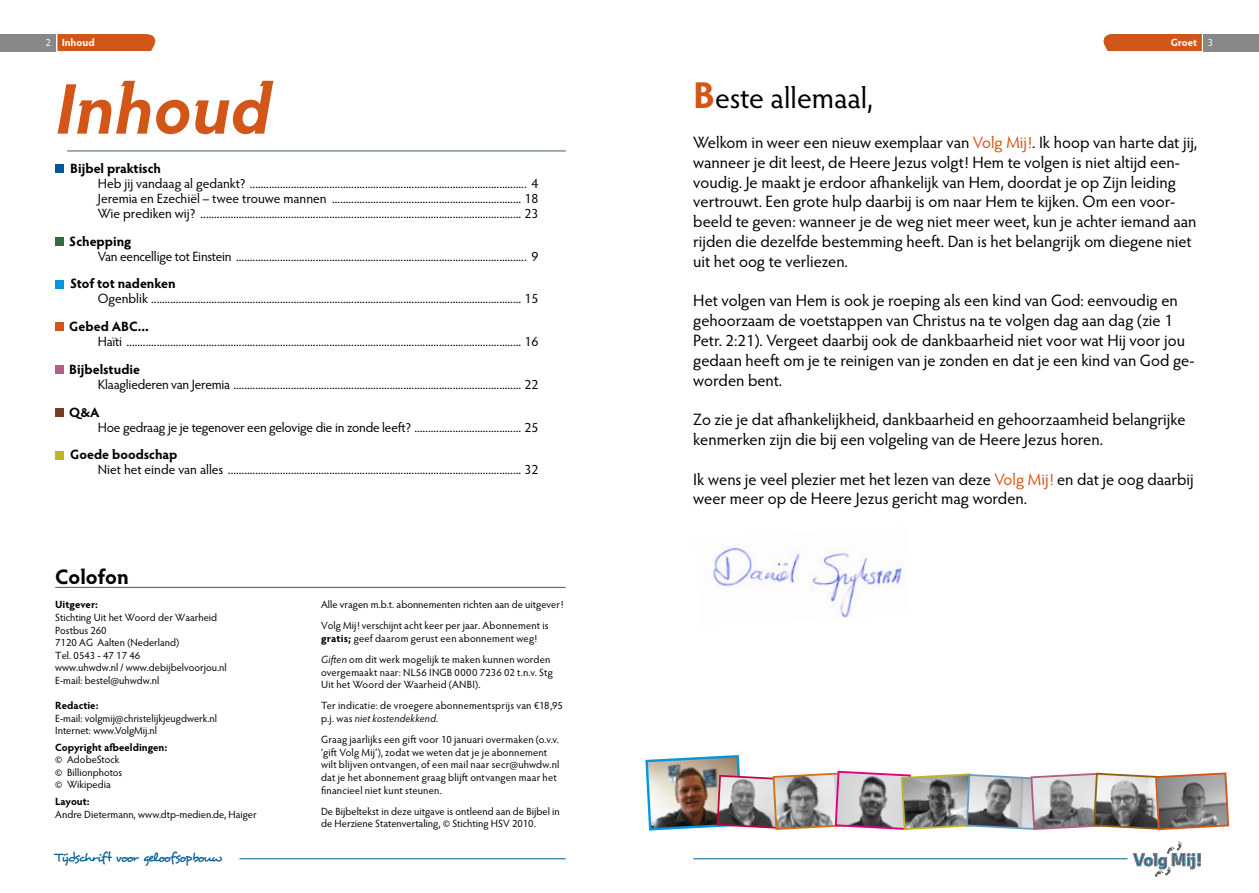
<style>
.page{position:relative;width:1259px;height:893px;background:#fff}
.page>*{position:absolute;margin:0;border:0;box-sizing:border-box;transform-origin:0 0}
.t1{font:italic 700 72px "Hypatia Sans Pro";color:#d25618}
.t2{font:30px "Hypatia Sans Pro";letter-spacing:-.005em;color:#000}
.t3{font:700 21px "Hypatia Sans Pro";color:#000}
.t4{font:700 17.1px "Ebony";color:#005d97}
.t5{font:16.5px/19.8px "Hypatia Sans Pro";color:#000}
.t6{font:13.5px/15px "Hypatia Sans Pro";letter-spacing:-.015em;color:#000;text-align:justify}
.t7{font:700 13.5px "Hypatia Sans Pro";color:#000}
.t8{font:13.5px "Desyrel";letter-spacing:-.085em;color:#005d97}
.t9{font:10.5px/12.6px "Hypatia Sans Pro";color:#000}
.t10{font:700 10.5px "Hypatia Sans Pro";color:#000}
.t11{font:700 10.5px "Hypatia Sans Pro";color:#fff}
.t12{font:10.5px "Hypatia Sans Pro";color:#fff}
.s1{font-weight:700;font-size:37.5px;color:#d25618}
.s2{color:#d25618}
.s3{font-weight:700}
.s4{font-style:italic}
</style>
<div class="page">
<div style="left:0;top:34px;width:55px;height:17px;background:#87888a"></div>
<div style="left:1203px;top:34px;width:56px;height:17px;background:#87888a"></div>
<hr style="left:239px;top:858px;width:327px;height:1px;background:#005d97">
<hr style="left:693px;top:858px;width:434px;height:1px;background:#005d97">
<svg style="left:1133px;top:841px;width:67px;height:36px"></svg>
<img style="left:713px;top:545px;width:189px;height:73px">
<hr style="left:67px;top:151px;width:499px;height:1px;background:#36693c">
<div style="left:55px;top:164px;width:9px;height:9px;background:#00579d"></div>
<div style="left:55px;top:237px;width:9px;height:9px;background:#36693c"></div>
<div style="left:55px;top:280px;width:9px;height:8px;background:#0098dc"></div>
<div style="left:55px;top:323px;width:9px;height:8px;background:#d25618"></div>
<div style="left:55px;top:365px;width:9px;height:9px;background:#b05e85"></div>
<div style="left:55px;top:408px;width:9px;height:9px;background:#753d26"></div>
<div style="left:55px;top:451px;width:9px;height:8px;background:#bbb724"></div>
<div style="left:1103px;top:34px;width:98px;height:17px;background:#d25618"></div>
<div style="left:57px;top:34px;width:98px;height:17px;background:#d25618"></div>
<img style="left:645px;top:755px;width:585px;height:76px">
<hr style="left:55px;top:587px;width:511px;height:1px;background:#36693c">
<p class="t11" style="left:62px;top:35px;width:35px">Inhoud</p>
<p class="t11" style="left:1170px;top:35px;width:28px">Groet</p>
<h2 class="t2" style="left:693px;top:78px;width:181px"><span class="s1">B</span>este allemaal,</h2>
<p class="t5" style="left:693px;top:132px;width:505px">Welkom in weer een nieuw exemplaar van <span class="s2">Volg Mij!</span>. Ik hoop van harte dat jij, wanneer je dit leest, de Heere Jezus volgt! Hem te volgen is niet altijd een&shy;voudig. Je maakt je erdoor afhankelijk van Hem, doordat je op Zijn leiding vertrouwt. Een grote hulp daarbij is om naar Hem te kijken. Om een voor&shy;beeld te geven: wanneer je de weg niet meer weet, kun je achter iemand aan rijden die dezelfde bestemming heeft. Dan is het belangrijk om diegene niet uit het oog te verliezen.</p>
<p class="t5" style="left:693px;top:290px;width:503px">Het volgen van Hem is ook je roeping als een kind van God: eenvoudig en gehoorzaam de voetstappen van Christus na te volgen dag aan dag (zie 1<br>Petr. 2:21). Vergeet daarbij ook de dankbaarheid niet voor wat Hij voor jou gedaan heeft om je te reinigen van je zonden en dat je een kind van God ge&shy;worden bent.</p>
<p class="t5" style="left:693px;top:409px;width:494px">Zo zie je dat afhankelijkheid, dankbaarheid en gehoorzaamheid belangrijke kenmerken zijn die bij een volgeling van de Heere Jezus horen.</p>
<p class="t5" style="left:693px;top:468px;width:502px">Ik wens je veel plezier met het lezen van deze <span class="s2">Volg Mij!</span> en dat je oog daarbij weer meer op de Heere Jezus gericht mag worden.</p>
<p class="t12" style="left:46px;top:36px;width:7px">2</p>
<p class="t12" style="left:1208px;top:36px;width:7px">3</p>
<h1 class="t1" style="left:55px;top:58px;width:217px">Inhoud</h1>
<p class="t7" style="left:70px;top:159px;width:92px">Bijbel praktisch</p>
<p class="t6" style="left:98px;top:175px;width:442px">Heb jij vandaag al gedankt? ..................................................................................................... 4<br>Jeremia en Ezechiël – twee trouwe mannen ..................................................................... 18<br>Wie prediken wij? ..................................................................................................................... 23</p>
<p class="t7" style="left:69px;top:231px;width:64px">Schepping</p>
<p class="t6" style="left:98px;top:248px;width:442px">Van eencellige tot Einstein .......................................................................................................... 9</p>
<p class="t7" style="left:70px;top:274px;width:107px">Stof tot nadenken</p>
<p class="t6" style="left:98px;top:291px;width:442px">Ogenblik ....................................................................................................................................... 15</p>
<p class="t7" style="left:69px;top:317px;width:81px">Gebed ABC...</p>
<p class="t6" style="left:98px;top:333px;width:442px">Haïti ................................................................................................................................................ 16</p>
<p class="t7" style="left:69px;top:360px;width:72px">Bijbelstudie</p>
<p class="t6" style="left:98px;top:376px;width:442px">Klaagliederen van Jeremia ......................................................................................................... 22</p>
<p class="t7" style="left:69px;top:402px;width:32px">Q&amp;A</p>
<p class="t6" style="left:98px;top:419px;width:442px">Hoe gedraag je je tegenover een gelovige die in zonde leeft? ....................................... 25</p>
<p class="t7" style="left:70px;top:445px;width:109px">Goede boodschap</p>
<p class="t6" style="left:98px;top:462px;width:442px">Niet het einde van alles ........................................................................................................... 32</p>
<h3 class="t3" style="left:55px;top:562px;width:75px">Colofon</h3>
<p class="t10" style="left:55px;top:597px;width:44px">Uitgever:</p>
<p class="t9" style="left:55px;top:611px;width:173px">Stichting Uit het Woord der Waarheid<br>Postbus 260<br>7120 AG Aalten (Nederland)<br>Tel. 0543 - 47 17 46<br>www.uhwdw.nl / www.debijbelvoorjou.nl<br>E-mail: bestel@uhwdw.nl</p>
<p class="t10" style="left:55px;top:698px;width:45px">Redactie:</p>
<p class="t9" style="left:55px;top:711px;width:163px">E-mail: volgmij@christelijkjeugdwerk.nl<br>Internet: www.VolgMij.nl</p>
<p class="t10" style="left:55px;top:740px;width:114px">Copyright afbeeldingen:</p>
<p class="t9" style="left:55px;top:753px;width:69px">© AdobeStock © Billionphotos © Wikipedia</p>
<p class="t10" style="left:55px;top:794px;width:36px">Layout:</p>
<p class="t9" style="left:55px;top:808px;width:203px">Andre Dietermann, www.dtp-medien.de, Haiger</p>
<p class="t9" style="left:321px;top:594px;width:244px;line-height:21.1px">Alle vragen m.b.t. abonnementen richten aan de uitgever!<br>Volg Mij! verschijnt acht keer per jaar. Abonnement is</p>
<p class="t9" style="left:321px;top:628px;width:231px;line-height:21.1px"><span class="s3">gratis;</span> geef daarom gerust een abonnement weg!<br><span class="s4">Giften</span> om dit werk mogelijk te maken kunnen worden</p>
<p class="t9" style="left:321px;top:665px;width:233px">overgemaakt naar: NL56 INGB 0000 7236 02 t.n.v. Stg<br>Uit het Woord der Waarheid (ANBI).</p>
<p class="t9" style="left:321px;top:699px;width:243px">Ter indicatie: de vroegere abonnementsprijs van €18,95 p.j. was <span class="s4">niet kostendekkend.</span></p>
<p class="t9" style="left:321px;top:733px;width:240px">Graag jaarlijks een gift voor 10 januari overmaken (o.v.v. ‘gift Volg Mij’), zodat we weten dat je je abonnement wilt blijven ontvangen, of een mail naar secr@uhwdw.nl dat je het abonnement graag blijft ontvangen maar het financieel niet kunt steunen.</p>
<p class="t9" style="left:321px;top:804px;width:240px">De Bijbeltekst in deze uitgave is ontleend aan de Bijbel in de Herziene Statenvertaling, © Stichting HSV 2010.</p>
<p class="t8" style="left:55px;top:849px;width:169px">Tijdschrift voor geloofsopbouw</p>
<p class="t4" style="left:1133px;top:848px;width:70px">Volg Mij!</p>
</div>
